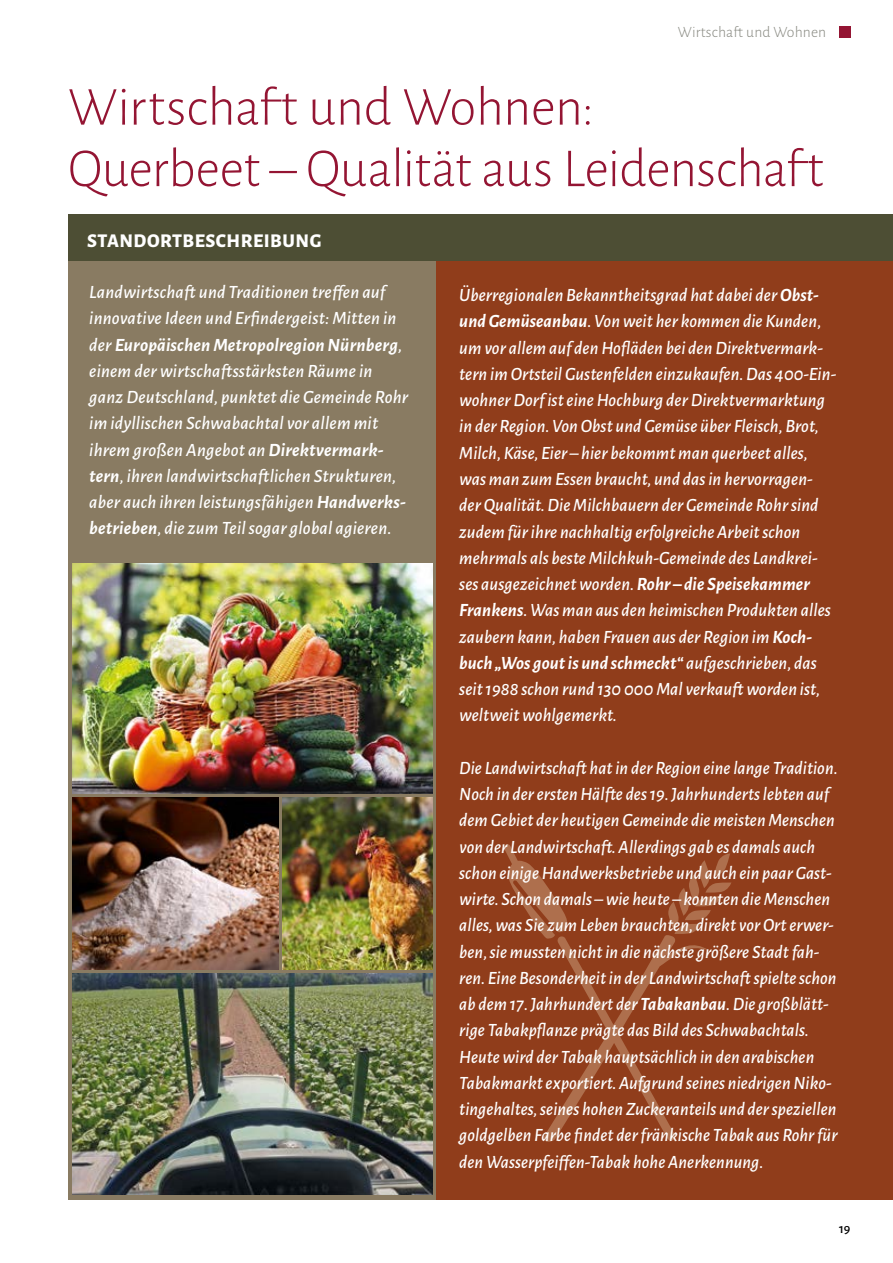
<style>
.page{position:relative;width:893px;height:1263px;background:#fff}
.page>*{position:absolute;margin:0;border:0;box-sizing:border-box;transform-origin:0 0}
.t1{font:300 55.35px/61.5px "Alegreya Sans";letter-spacing:-.01em;color:#941533}
.t2{font:800 19.5px "Alegreya Sans";letter-spacing:.025em;color:#fff}
.t3{font:italic 500 18.75px/26.2px "Alegreya Sans";letter-spacing:.005em;color:#fff}
.t4{font:300 15.75px "Alegreya Sans";letter-spacing:.01em;color:#888981}
.t5{font:500 13.8px "Alegreya Sans";color:#000}
.s1{font-weight:700}
</style>
<div class="page">
<div style="left:68px;top:253px;width:369px;height:946px;background:#897b62"></div>
<div style="left:437px;top:259px;width:456px;height:940px;background:#903d1b"></div>
<div style="left:68px;top:215px;width:825px;height:46px;background:#4d4e34"></div>
<img style="left:72px;top:563px;width:361px;height:230px">
<img style="left:72px;top:974px;width:361px;height:221px">
<img style="left:72px;top:797px;width:207px;height:172px">
<img style="left:283px;top:797px;width:150px;height:172px">
<div style="left:838px;top:26px;width:12px;height:12px;background:#941533"></div>
<svg style="left:504px;top:844px;width:227px;height:298px"></svg>
<p class="t4" style="left:678px;top:22px;width:150px">Wirtschaft und Wohnen</p>
<h1 class="t1" style="left:68px;top:74px;width:757px">Wirtschaft und Wohnen:<br>Querbeet – Qualität aus Leidenschaft</h1>
<p class="t2" style="left:87px;top:226px;width:235px">STANDORTBESCHREIBUNG</p>
<p class="t3" style="left:89px;top:278px;width:320px">Landwirtschaft und Traditionen treffen auf innovative Ideen und Erfindergeist: Mitten in der <span class="s1">Europäischen Metropolregion Nürnberg</span>, einem der wirtschaftsstärksten Räume in ganz Deutschland, punktet die Gemeinde Rohr im idyllischen Schwabachtal vor allem mit ihrem großen Angebot an <span class="s1">Direktvermark&shy;tern</span>, ihren landwirtschaftlichen Strukturen, aber auch ihren leistungsfähigen <span class="s1">Handwerks&shy;betrieben</span>, die zum Teil sogar global agieren.</p>
<p class="t3" style="left:459px;top:281px;width:379px">Überregionalen Bekanntheitsgrad hat dabei der <span class="s1">Obst&shy;und Gemüseanbau</span>. Von weit her kommen die Kunden, um vor allem auf den Hofläden bei den Direktvermark&shy;tern im Ortsteil Gustenfelden einzukaufen. Das 400-Ein&shy;wohner Dorf ist eine Hochburg der Direktvermarktung in der Region. Von Obst und Gemüse über Fleisch, Brot, Milch, Käse, Eier – hier bekommt man querbeet alles, was man zum Essen braucht, und das in hervorragen&shy;der Qualität. Die Milchbauern der Gemeinde Rohr sind zudem für ihre nachhaltig erfolgreiche Arbeit schon mehrmals als beste Milchkuh-Gemeinde des Landkrei&shy;ses ausgezeichnet worden. <span class="s1">Rohr – die Speisekammer Frankens</span>. Was man aus den heimischen Produkten alles zaubern kann, haben Frauen aus der Region im <span class="s1">Koch&shy;buch „Wos gout is und schmeckt“</span> aufgeschrieben, das seit 1988 schon rund 130 000 Mal verkauft worden ist, weltweit wohlgemerkt.</p>
<p class="t3" style="left:459px;top:753px;width:380px">Die Landwirtschaft hat in der Region eine lange Tradition.<br>Noch in der ersten Hälfte des 19. Jahrhunderts lebten auf dem Gebiet der heutigen Gemeinde die meisten Menschen von der Landwirtschaft. Allerdings gab es damals auch schon einige Handwerksbetriebe und auch ein paar Gast&shy;wirte. Schon damals – wie heute – konnten die Menschen alles, was Sie zum Leben brauchten, direkt vor Ort erwer&shy;ben, sie mussten nicht in die nächste größere Stadt fah&shy;ren. Eine Besonderheit in der Landwirtschaft spielte schon ab dem 17. Jahrhundert der <span class="s1">Tabakanbau</span>. Die großblätt&shy;rige Tabakpflanze prägte das Bild des Schwabachtals.<br>Heute wird der Tabak hauptsächlich in den arabischen Tabakmarkt exportiert. Aufgrund seines niedrigen Niko&shy;tingehaltes, seines hohen Zuckeranteils und der speziellen goldgelben Farbe findet der fränkische Tabak aus Rohr für den Wasserpfeiffen-Tabak hohe Anerkennung.</p>
<p class="t5" style="left:839px;top:1219px;width:13px">19</p>
</div>
